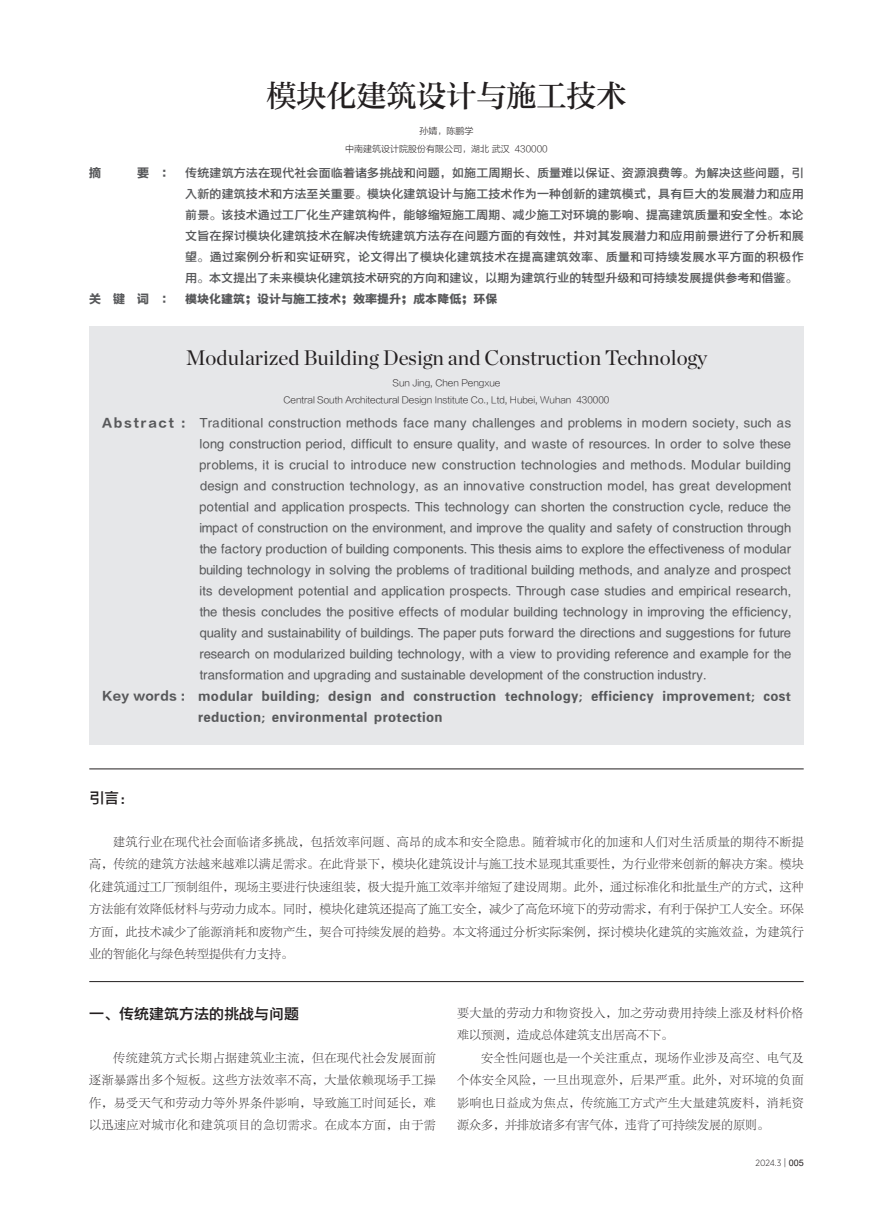
<style>
.page{position:relative;width:893px;height:1212px;background:#fff}
.page>*{position:absolute;margin:0;border:0;box-sizing:border-box;transform-origin:0 0}
.标题{font:30px "FZZHUNYSK GBK1 0";color:#231f20}
.英文标题{font:21px "Chronicle Display";color:#231f20}
.一{font:15px "FZYDZHK GBK1 0";color:#231f20}
.英文摘要{font:12px/21px "FZYDZHK GBK1 0";letter-spacing:.03em;color:#57585a;text-align:justify}
.正文{font:12px/22.5px "FZLTSK GBK1 0";letter-spacing:.035em;color:#231f20;text-align:justify}
.摘要{font:12px/21px "FZYDZHK GBK1 0";color:#57585a;text-align:justify}
.英文关键词{font:12px/21px "FZYDCHK GBK1 0";letter-spacing:.03em;color:#57585a}
.关键词{font:12px "FZYDCHK GBK1 0";color:#57585a}
.摘要-2{font:12px "FZLTDHK GBK1 0";color:#57585a}
.英文单位{font:9px "FZLTXHK GBK1 0";color:#231f20}
.单位{font:9px "FZLTXHK GBK1 0";color:#231f20}
.英文作者{font:9px "FZLTXHK GBK1 0";color:#231f20}
.t1{font:300 9px "Gotham Narrow";color:#231f20}
.作者{font:9px "FZLTXHK GBK1 0";color:#231f20}
.s1{font-family:"FZLTDHK GBK1 0"}
.s2{font-family:"FZLTKHK GBK1 0";font-weight:400}
.s3{font-family:"Arial";font-weight:400}
</style>
<div class="page">
<div style="left:89px;top:326px;width:715px;height:418px;background:#e6e7e9"></div>
<hr style="left:89px;top:768px;width:715px;height:1px;background:#231f20">
<hr style="left:89px;top:981px;width:715px;height:1px;background:#231f20">
<p class="标题" style="left:266px;top:78px;width:362px">模块化建筑设计与施工技术</p>
<p class="作者" style="left:419px;top:126px;width:55px">孙婧，陈鹏学</p>
<p class="单位" style="left:345px;top:144px;width:204px">中南建筑设计院股份有限公司，湖北 武汉 430000</p>
<p class="摘要-2" style="left:89px;top:166px;width:14px">摘</p>
<p class="摘要" style="left:185px;top:162px;width:620px;text-indent:-48px"><span class="s1">要 ：</span> 传统建筑方法在现代社会面临着诸多挑战和问题，如施工周期长、质量难以保证、资源浪费等。为解决这些问题，引入新的建筑技术和方法至关重要。模块化建筑设计与施工技术作为一种创新的建筑模式，具有巨大的发展潜力和应用前景。该技术通过工厂化生产建筑构件，能够缩短施工周期、减少施工对环境的影响、提高建筑质量和安全性。本论文旨在探讨模块化建筑技术在解决传统建筑方法存在问题方面的有效性，并对其发展潜力和应用前景进行了分析和展望。通过案例分析和实证研究，论文得出了模块化建筑技术在提高建筑效率、质量和可持续发展水平方面的积极作用。本文提出了未来模块化建筑技术研究的方向和建议，以期为建筑行业的转型升级和可持续发展提供参考和借鉴。</p>
<p class="关键词" style="left:89px;top:292px;width:409px"><span class="s1">关 键 词 ：</span> 模块化建筑；设计与施工技术；效率提升；成本降低；环保</p>
<p class="英文标题" style="left:186px;top:341px;width:523px">Modularized Building Design and Construction Technology</p>
<p class="英文作者" style="left:393px;top:378px;width:109px">Sun Jing, Chen Pengxue</p>
<p class="英文单位" style="left:283px;top:395px;width:327px">Central South Architectural Design Institute Co., Ltd, Hubei, Wuhan 430000</p>
<p class="英文摘要" style="left:200px;top:413px;width:593px;text-indent:-98px"><span class="s1">Abstract :</span> Traditional construction methods face many challenges and problems in modern society, such as long construction period, difficult to ensure quality, and waste of resources. In order to solve these problems, it is crucial to introduce new construction technologies and methods. Modular building design and construction technology, as an innovative construction model, has great development potential and application prospects. This technology can shorten the construction cycle, reduce the impact of construction on the environment, and improve the quality and safety of construction through the factory production of building components. This thesis aims to explore the effectiveness of modular building technology in solving the problems of traditional building methods, and analyze and prospect its development potential and application prospects. Through case studies and empirical research, the thesis concludes the positive effects of modular building technology in improving the efficiency, quality and sustainability of buildings. The paper puts forward the directions and suggestions for future research on modularized building technology, with a view to providing reference and example for the transformation and upgrading and sustainable development of the construction industry.</p>
<p class="英文关键词" style="left:198px;top:686px;width:594px;text-indent:-96px"><span class="s1">Key words :</span> modular building; design and construction technology; efficiency improvement; cost reduction; environmental protection</p>
<p class="一" style="left:89px;top:790px;width:47px">引言：</p>
<p class="正文" style="left:89px;top:831px;width:716px;text-indent:24px">建筑行业在现代社会面临诸多挑战，包括效率问题、高昂的成本和安全隐患。随着城市化的加速和人们对生活质量的期待不断提高，传统的建筑方法越来越难以满足需求。在此背景下，模块化建筑设计与施工技术显现其重要性，为行业带来创新的解决方案。模块化建筑通过工厂预制组件，现场主要进行快速组装，极大提升施工效率并缩短了建设周期。此外，通过标准化和批量生产的方式，这种方法能有效降低材料与劳动力成本。同时，模块化建筑还提高了施工安全，减少了高危环境下的劳动需求，有利于保护工人安全。环保方面，此技术减少了能源消耗和废物产生，契合可持续发展的趋势。本文将通过分析实际案例，探讨模块化建筑的实施效益，为建筑行业的智能化与绿色转型提供有力支持。</p>
<p class="一" style="left:89px;top:1006px;width:212px">一、传统建筑方法的挑战与问题</p>
<p class="正文" style="left:89px;top:1047px;width:348px;text-indent:24px">传统建筑方式长期占据建筑业主流，但在现代社会发展面前逐渐暴露出多个短板。这些方法效率不高，大量依赖现场手工操作，易受天气和劳动力等外界条件影响，导致施工时间延长，难以迅速应对城市化和建筑项目的急切需求。在成本方面，由于需</p>
<p class="正文" style="left:457px;top:1002px;width:348px">要大量的劳动力和物资投入，加之劳动费用持续上涨及材料价格难以预测，造成总体建筑支出居高不下。</p>
<p class="正文" style="left:457px;top:1047px;width:348px;text-indent:24px">安全性问题也是一个关注重点，现场作业涉及高空、电气及个体安全风险，一旦出现意外，后果严重。此外，对环境的负面影响也日益成为焦点，传统施工方式产生大量建筑废料，消耗资源众多，并排放诸多有害气体，违背了可持续发展的原则。</p>
<p class="t1" style="left:755px;top:1157px;width:50px">2024.3 <span class="s2">|</span> <span class="s3">005</span></p>
</div>
